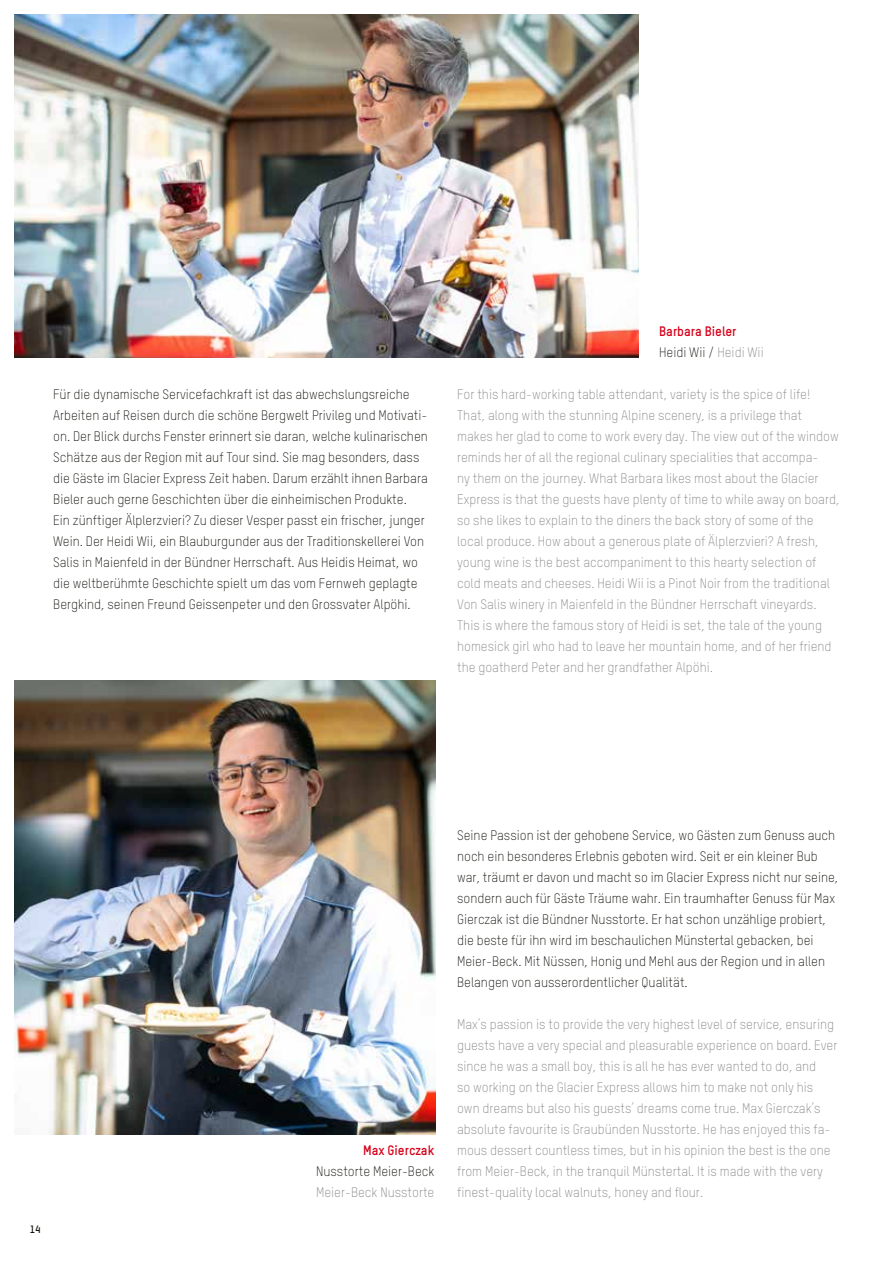
<style>
.page{position:relative;width:893px;height:1263px;background:#fff}
.page>*{position:absolute;margin:0;border:0;box-sizing:border-box;transform-origin:0 0}
.t1{font:300 13.5px/21px "TSTAR";color:#878988;scale:.96 1}
.t2{font:300 13.5px/21px "TSTAR";color:#12120d;scale:.96 1}
.t3{font:700 13.5px/21px "TSTAR";color:#d6001a;scale:.96 1}
.t4{font:700 10.5px "TSTAR";color:#12120d}
.s1{font-weight:300;color:#12120d}
.s2{font-weight:300;color:#878988}
</style>
<div class="page">
<img style="left:15px;top:15px;width:624px;height:342px">
<img style="left:15px;top:680px;width:421px;height:454px">
<p class="t3" style="left:659px;top:320px;width:110px">Barbara Bieler<br><span class="s1">Heidi Wii /</span> <span class="s2">Heidi Wii</span></p>
<p class="t2" style="left:53px;top:384px;width:392px">Für die dynamische Servicefachkraft ist das abwechslungsreiche Arbeiten auf Reisen durch die schöne Bergwelt Privileg und Motivati&shy;on. Der Blick durchs Fenster erinnert sie daran, welche kulinarischen Schätze aus der Region mit auf Tour sind. Sie mag besonders, dass die Gäste im Glacier Express Zeit haben. Darum erzählt ihnen Barbara Bieler auch gerne Geschichten über die einheimischen Produkte.<br>Ein zünftiger Älplerzvieri? Zu dieser Vesper passt ein frischer, junger Wein. Der Heidi Wii, ein Blauburgunder aus der Traditionskellerei Von Salis in Maienfeld in der Bündner Herrschaft. Aus Heidis Heimat, wo die weltberühmte Geschichte spielt um das vom Fernweh geplagte Bergkind, seinen Freund Geissenpeter und den Grossvater Alpöhi.</p>
<p class="t1" style="left:457px;top:384px;width:400px">For this hard-working table attendant, variety is the spice of life!<br>That, along with the stunning Alpine scenery, is a privilege that makes her glad to come to work every day. The view out of the window reminds her of all the regional culinary specialities that accompa-<br>ny them on the journey. What Barbara likes most about the Glacier Express is that the guests have plenty of time to while away on board, so she likes to explain to the diners the back story of some of the local produce. How about a generous plate of Älplerzvieri? A fresh, young wine is the best accompaniment to this hearty selection of cold meats and cheeses. Heidi Wii is a Pinot Noir from the traditional Von Salis winery in Maienfeld in the Bündner Herrschaft vineyards.<br>This is where the famous story of Heidi is set, the tale of the young homesick girl who had to leave her mountain home, and of her friend the goatherd Peter and her grandfather Alpöhi.</p>
<p class="t4" style="left:30px;top:1223px;width:12px">14</p>
<p class="t3" style="left:363px;top:1139px;width:76px">Max Gierczak</p>
<p class="t2" style="left:316px;top:1161px;width:125px">Nusstorte Meier-Beck</p>
<p class="t1" style="left:316px;top:1182px;width:125px">Meier-Beck Nusstorte</p>
<p class="t2" style="left:457px;top:825px;width:399px">Seine Passion ist der gehobene Service, wo Gästen zum Genuss auch noch ein besonderes Erlebnis geboten wird. Seit er ein kleiner Bub war, träumt er davon und macht so im Glacier Express nicht nur seine, sondern auch für Gäste Träume wahr. Ein traumhafter Genuss für Max Gierczak ist die Bündner Nusstorte. Er hat schon unzählige probiert, die beste für ihn wird im beschaulichen Münstertal gebacken, bei Meier-Beck. Mit Nüssen, Honig und Mehl aus der Region und in allen Belangen von ausserordentlicher Qualität.</p>
<p class="t1" style="left:457px;top:1014px;width:398px">Max’s passion is to provide the very highest level of service, ensuring guests have a very special and pleasurable experience on board. Ever since he was a small boy, this is all he has ever wanted to do, and<br>so working on the Glacier Express allows him to make not only his own dreams but also his guests’ dreams come true. Max Gierczak’s absolute favourite is Graubünden Nusstorte. He has enjoyed this fa&shy;mous dessert countless times, but in his opinion the best is the one from Meier-Beck, in the tranquil Münstertal. It is made with the very finest-quality local walnuts, honey and flour.</p>
</div>
